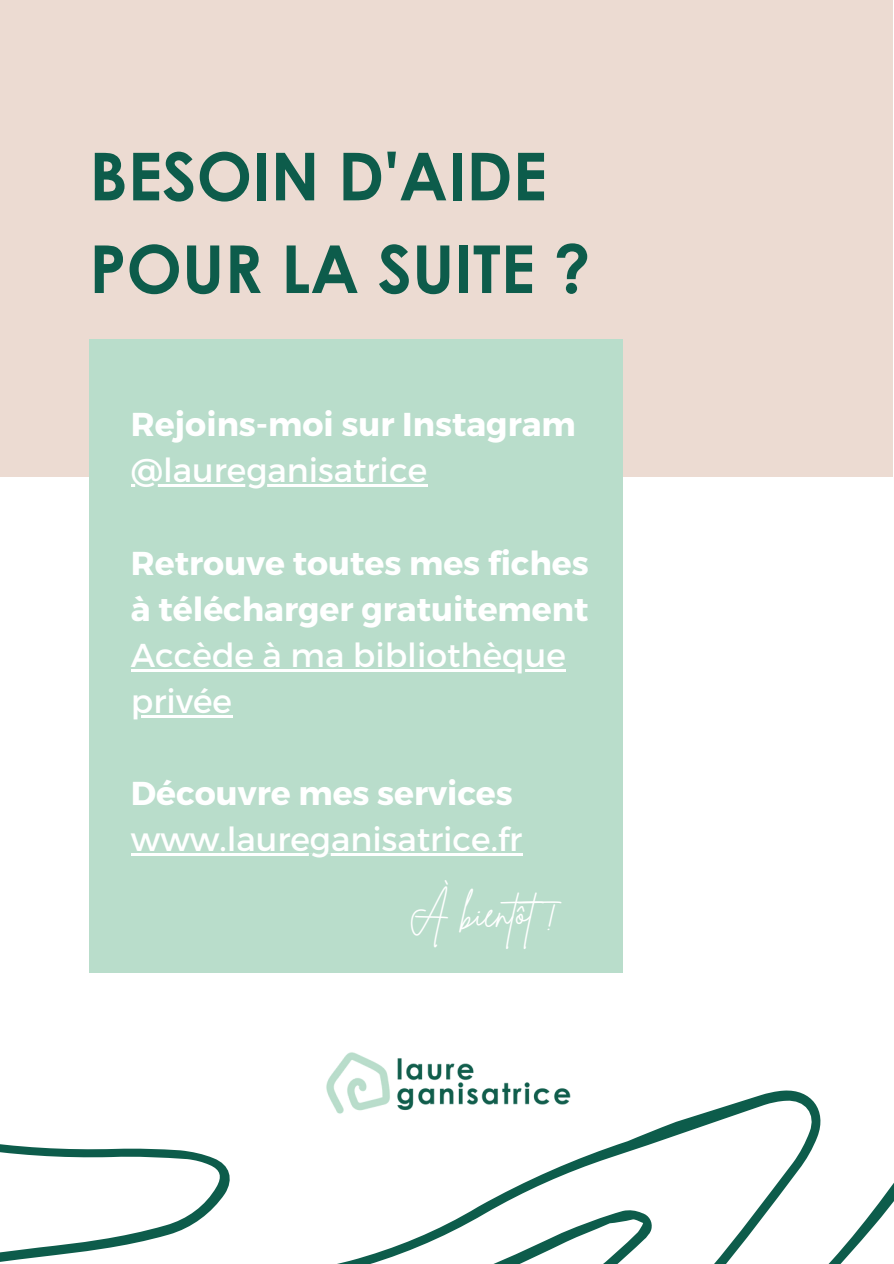
<style>
.page{position:relative;width:894px;height:1264px;background:#fff}
.page>*{position:absolute;margin:0;border:0;box-sizing:border-box;transform-origin:0 0}
.t1{font:700 66.15px/92.6px "Century Gothic";color:#0d5c4b}
.t2{font:38.55px "Brittany Signature";color:#fff}
.t3{font:700 33px/46.2px "Montserrat";color:#fff}
.t4{font:33px "Montserrat";color:#fff}
</style>
<div class="page">
<div style="left:0;top:0;width:892px;height:476px;background:#ecdbd2"></div>
<div style="left:89px;top:339px;width:534px;height:634px;background:#b9ddcb"></div>
<svg style="left:0;top:669px;width:893px;height:594px"></svg>
<img style="left:312px;top:1039px;width:269px;height:86px">
<hr style="left:131px;top:484px;width:296px;height:3px;background:#fff">
<hr style="left:131px;top:669px;width:434px;height:2px;background:#fff">
<hr style="left:131px;top:715px;width:101px;height:2px;background:#fff">
<hr style="left:131px;top:853px;width:391px;height:3px;background:#fff">
<p class="t1" style="left:89px;top:128px;width:502px">BESOIN D'AIDE<br>POUR LA SUITE ?</p>
<p class="t3" style="left:131px;top:399px;width:446px">Rejoins-moi sur Instagram</p>
<p class="t4" style="left:131px;top:449px;width:297px">@laureganisatrice</p>
<p class="t3" style="left:131px;top:538px;width:459px">Retrouve toutes mes fiches à télécharger gratuitement</p>
<p class="t4" style="left:131px;top:633px;width:436px">Accède à ma bibliothèque</p>
<p class="t4" style="left:131px;top:679px;width:103px">privée</p>
<p class="t3" style="left:131px;top:768px;width:383px">Découvre mes services</p>
<p class="t4" style="left:131px;top:818px;width:393px">www.laureganisatrice.fr</p>
<h2 class="t2" style="left:409px;top:888px;width:164px">À bientôt!</h2>
</div>
